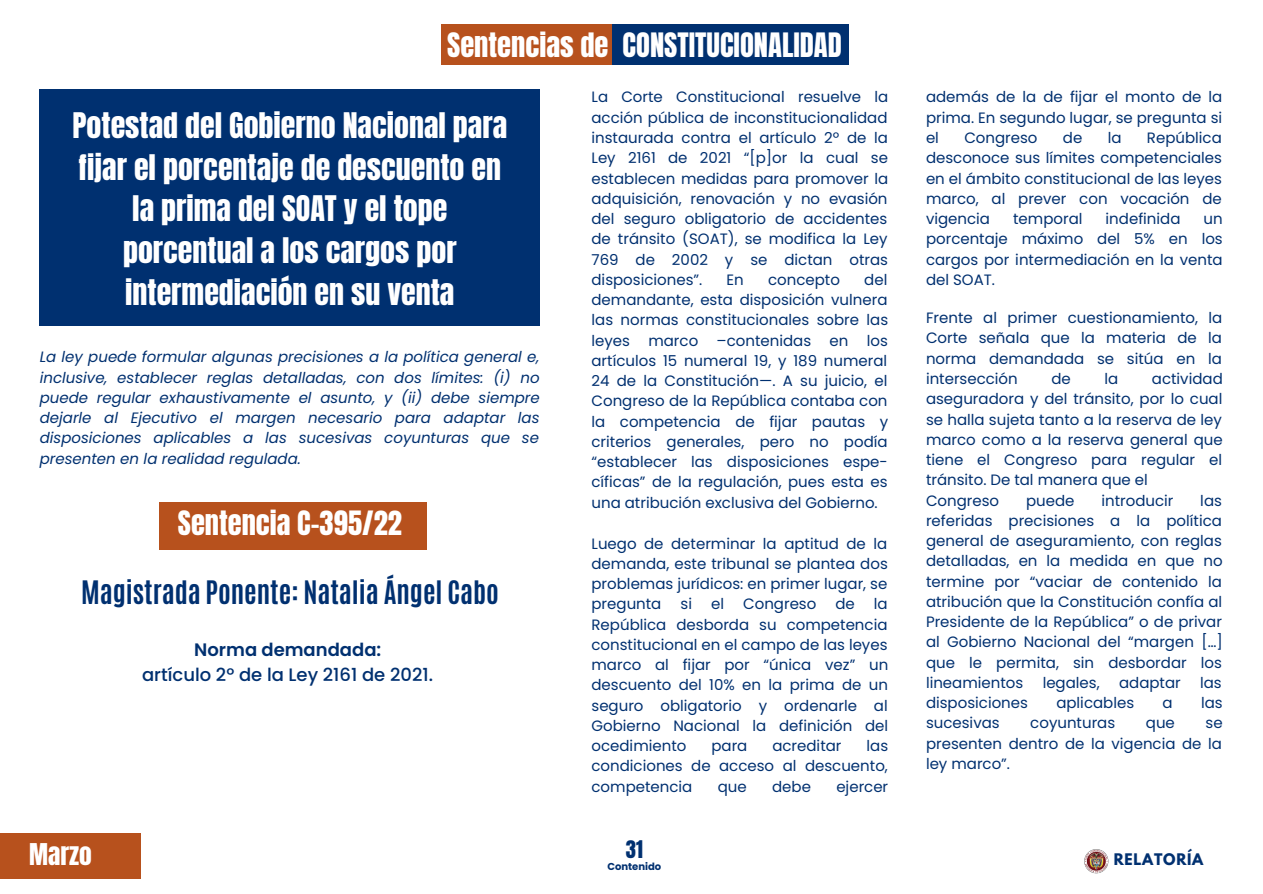
<style>
.page{position:relative;width:1263px;height:894px;background:#fff}
.page>*{position:absolute;margin:0;border:0;box-sizing:border-box;transform-origin:0 0}
.t1{font:30px/41.5px "Anton";color:#fff;text-align:center}
.t2{font:28.5px "Anton";color:#fff}
.t3{font:700 27px "Antonio";color:#003070}
.t4{font:25.5px "Anton";color:#fff}
.t5{font:20.7px "Anton";color:#003070}
.t6{font:500 18px "Poppins";color:#003070}
.t7{font:600 18px "Poppins";color:#003070}
.t8{font:15px/20.2px "Poppins";color:#003070;text-align:justify}
.t9{font:italic 15px/20.2px "Poppins";color:#003070;text-align:justify}
.t10{font:700 14.1px "League Spartan";letter-spacing:.05em;color:#003070}
.t11{font:700 10.05px "Poppins";color:#003070}
</style>
<div class="page">
<div style="left:442px;top:24px;width:171px;height:41px;background:#b7511d"></div>
<div style="left:613px;top:24px;width:236px;height:41px;background:#003070"></div>
<div style="left:0;top:832px;width:141px;height:46px;background:#b7511d"></div>
<img style="left:1084px;top:849px;width:24px;height:23px">
<div style="left:40px;top:89px;width:500px;height:236px;background:#003070"></div>
<div style="left:159px;top:502px;width:268px;height:47px;background:#b7511d"></div>
<p class="t2" style="left:447px;top:24px;width:163px">Sentencias de</p>
<p class="t2" style="left:623px;top:24px;width:221px">CONSTITUCIONALIDAD</p>
<p class="t1" style="left:72px;top:105px;width:436px">Potestad del Gobierno Nacional para fijar el porcentaje de descuento en la prima del SOAT y el tope porcentual a los cargos por intermediación en su venta</p>
<p class="t9" style="left:40px;top:347px;width:502px">La ley puede formular algunas precisiones a la política general e, inclusive, establecer reglas detalladas, con dos límites: (i) no puede regular exhaustivamente el asunto, y (ii) debe siempre dejarle al Ejecutivo el margen necesario para adaptar las disposiciones aplicables a las sucesivas coyunturas que se presenten en la realidad regulada.</p>
<p class="t2" style="left:178px;top:503px;width:225px">Sentencia C-395/22</p>
<p class="t3" style="left:81px;top:573px;width:419px">Magistrada Ponente: Natalia Ángel Cabo</p>
<p class="t7" style="left:194px;top:636px;width:189px">Norma demandada:</p>
<p class="t6" style="left:142px;top:661px;width:292px">artículo 2º de la Ley 2161 de 2021.</p>
<p class="t4" style="left:29px;top:836px;width:64px">Marzo</p>
<p class="t8" style="left:591px;top:87px;width:298px">La Corte Constitucional resuelve la acción pública de inconstitucionalidad instaurada contra el artículo 2º de la Ley 2161 de 2021 “[p]or la cual se establecen medidas para promover la adquisición, renovación y no evasión del seguro obligatorio de accidentes de tránsito (SOAT), se modifica la Ley 769 de 2002 y se dictan otras disposiciones”.</p>
<p class="t8" style="left:591px;top:269px;width:298px;text-indent:273px">del demandante, esta disposición vulnera las normas constitucionales sobre las leyes marco –contenidas en los artículos 15 numeral 19, y 189 numeral 24 de la Constitución—. A su juicio, el Congreso de la República contaba con la competencia de fijar pautas y criterios generales, pero no podía “establecer las disposiciones espe&shy;cíficas” de la regulación, pues esta es una atribución exclusiva del Gobierno.</p>
<p class="t8" style="left:727px;top:269px;width:19px">En</p>
<p class="t8" style="left:768px;top:269px;width:73px">concepto</p>
<p class="t8" style="left:591px;top:533px;width:298px">Luego de determinar la aptitud de la demanda, este tribunal se plantea dos problemas jurídicos: en primer lugar, se pregunta</p>
<p class="t8" style="left:680px;top:593px;width:13px">si</p>
<p class="t8" style="left:711px;top:593px;width:14px">el</p>
<p class="t8" style="left:743px;top:593px;width:75px">Congreso</p>
<p class="t8" style="left:835px;top:593px;width:21px">de</p>
<p class="t8" style="left:591px;top:593px;width:298px;text-indent:282px">la República desborda su competencia constitucional en el campo de las leyes marco al fijar por “única vez” un descuento del 10% en la prima de un seguro obligatorio y ordenarle al Gobierno Nacional la definición del ocedimiento</p>
<p class="t8" style="left:711px;top:735px;width:37px">para</p>
<p class="t8" style="left:772px;top:735px;width:71px">acreditar</p>
<p class="t8" style="left:591px;top:735px;width:298px;text-indent:275px">las condiciones de acceso al descuento, competencia</p>
<p class="t8" style="left:718px;top:776px;width:31px">que</p>
<p class="t8" style="left:772px;top:776px;width:40px">debe</p>
<p class="t8" style="left:836px;top:776px;width:53px">ejercer</p>
<p class="t5" style="left:626px;top:833px;width:19px">31</p>
<p class="t11" style="left:607px;top:859px;width:55px">Contenido</p>
<p class="t8" style="left:926px;top:87px;width:298px">además de la de fijar el monto de la prima. En segundo lugar, se pregunta si el</p>
<p class="t8" style="left:926px;top:127px;width:298px;text-indent:221px">República desconoce sus límites competenciales en el ámbito constitucional de las leyes marco, al prever con vocación de vigencia</p>
<p class="t8" style="left:964px;top:127px;width:75px">Congreso</p>
<p class="t8" style="left:1063px;top:127px;width:21px">de</p>
<p class="t8" style="left:1108px;top:127px;width:15px">la</p>
<p class="t8" style="left:1013px;top:208px;width:71px">temporal</p>
<p class="t8" style="left:1106px;top:208px;width:76px">indefinida</p>
<p class="t8" style="left:926px;top:208px;width:298px;text-indent:278px">un porcentaje máximo del 5% en los cargos por intermediación en la venta del SOAT.</p>
<p class="t8" style="left:926px;top:308px;width:298px">Frente al primer cuestionamiento, la Corte señala que la materia de la norma demandada se sitúa en la intersección</p>
<p class="t8" style="left:926px;top:368px;width:298px;text-indent:226px">actividad aseguradora y del tránsito, por lo cual se halla sujeta tanto a la reserva de ley marco como a la reserva general que tiene el Congreso para regular el tránsito. De tal manera que el</p>
<p class="t8" style="left:926px;top:490px;width:75px">Congreso</p>
<p class="t8" style="left:1026px;top:490px;width:50px">puede</p>
<p class="t8" style="left:1101px;top:490px;width:74px">introducir</p>
<p class="t8" style="left:1051px;top:368px;width:21px">de</p>
<p class="t8" style="left:1104px;top:368px;width:15px">la</p>
<p class="t8" style="left:926px;top:490px;width:298px;text-indent:274px">las referidas precisiones a la política general de aseguramiento, con reglas detalladas, en la medida en que no termine por “vaciar de contenido la atribución que la Constitución confía al Presidente de la República” o de privar al Gobierno Nacional del “margen […] que le permita, sin desbordar los lineamientos</p>
<p class="t8" style="left:1043px;top:672px;width:59px">legales,</p>
<p class="t8" style="left:1119px;top:672px;width:63px">adaptar</p>
<p class="t8" style="left:1200px;top:672px;width:23px">las</p>
<p class="t8" style="left:926px;top:692px;width:103px">disposiciones</p>
<p class="t8" style="left:1056px;top:692px;width:79px">aplicables</p>
<p class="t8" style="left:1162px;top:692px;width:12px">a</p>
<p class="t8" style="left:1201px;top:692px;width:23px">las</p>
<p class="t8" style="left:926px;top:712px;width:75px">sucesivas</p>
<p class="t8" style="left:1030px;top:712px;width:86px">coyunturas</p>
<p class="t8" style="left:1146px;top:712px;width:31px">que</p>
<p class="t8" style="left:926px;top:712px;width:298px;text-indent:279px">se presenten dentro de la vigencia de la ley marco”.</p>
<p class="t10" style="left:1114px;top:852px;width:91px">RELATORÍA</p>
</div>
